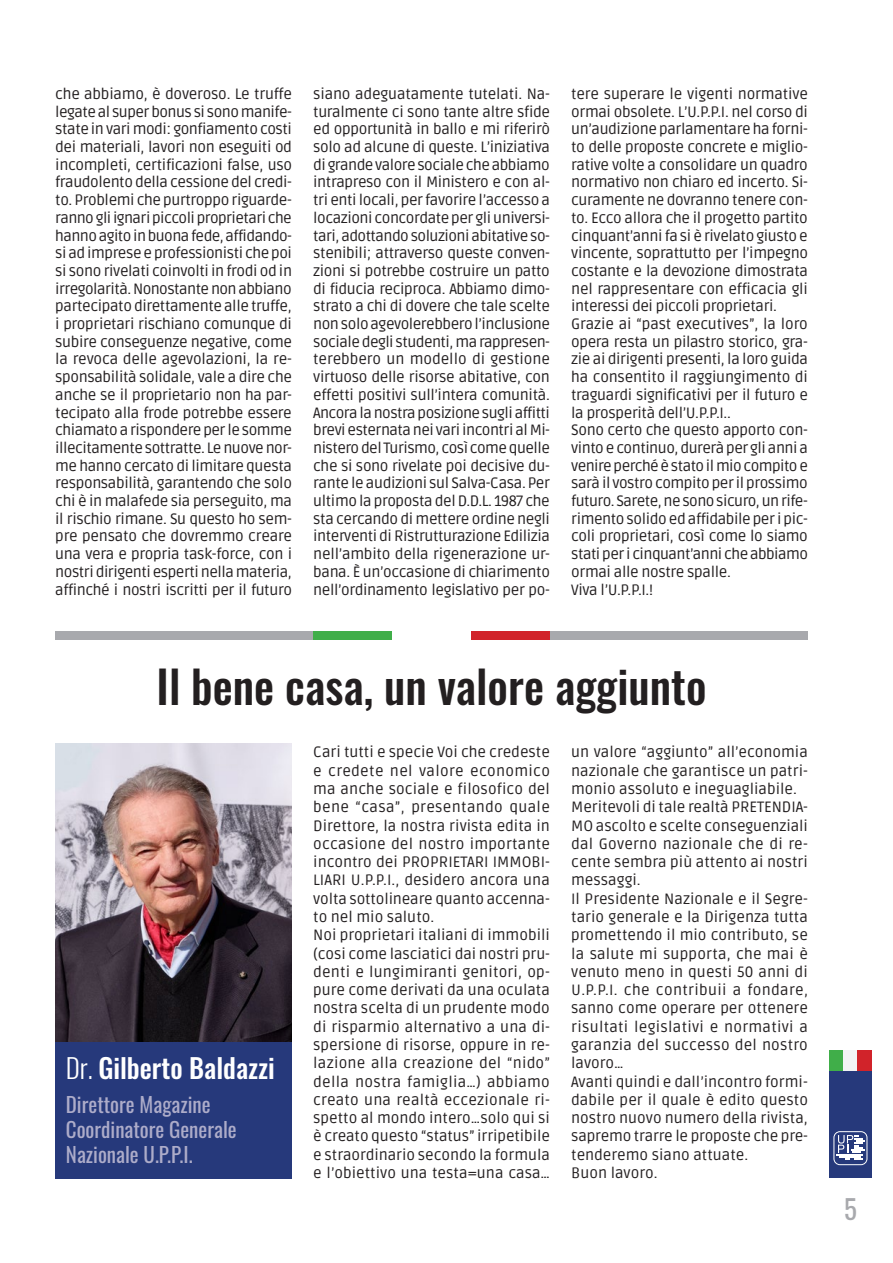
<style>
.page{position:relative;width:893px;height:1263px;background:#fff}
.page>*{position:absolute;margin:0;border:0;box-sizing:border-box;transform-origin:0 0}
.t1{font:500 45px "Oswald";color:#231f20}
.PARAGRAFO_BASE_UPPI{font:500 27px "Oswald";color:#fff}
.t2{font:27px "Oswald";color:#a8a9ad}
.PARAGRAFO_BASE_UPPI-2{font:21px/25.2px "Oswald";color:#adacc9}
.PARAGRAFO_BASE_UPPI-3{font:15px/17.7px "Ruda";letter-spacing:-.01em;color:#231f20;text-align:justify}
.s1{font-weight:300}
</style>
<div class="page">
<div style="left:829px;top:1070px;width:43px;height:108px;background:#26397b"></div>
<div style="left:829px;top:1050px;width:14px;height:20px;background:#40ae49"></div>
<div style="left:843px;top:1050px;width:14px;height:20px;background:#f2f3f4"></div>
<div style="left:857px;top:1050px;width:15px;height:20px;background:#d1232a"></div>
<svg style="left:833px;top:1131px;width:34px;height:34px"></svg>
<div style="left:55px;top:631px;width:753px;height:9px;background:#a8a9ad"></div>
<div style="left:471px;top:631px;width:79px;height:9px;background:#d1232a"></div>
<div style="left:392px;top:631px;width:79px;height:9px;background:#fff"></div>
<div style="left:314px;top:631px;width:78px;height:9px;background:#40ae49"></div>
<div style="left:55px;top:1030px;width:237px;height:149px;background:#26397b"></div>
<img style="left:55px;top:743px;width:237px;height:298px">
<p class="PARAGRAFO_BASE_UPPI-3" style="left:55px;top:84px;width:238px">che abbiamo, è doveroso. Le truffe legate al super bonus si sono manife&shy;state in vari modi: gonfiamento costi dei materiali, lavori non eseguiti od incompleti, certificazioni false, uso fraudolento della cessione del credi&shy;to. Problemi che purtroppo riguarde&shy;ranno gli ignari piccoli proprietari che hanno agito in buona fede, affidando&shy;si ad imprese e professionisti che poi si sono rivelati coinvolti in frodi od in irregolarità. Nonostante non abbiano partecipato direttamente alle truffe, i proprietari rischiano comunque di subire conseguenze negative, come la revoca delle agevolazioni, la re&shy;sponsabilità solidale, vale a dire che anche se il proprietario non ha par&shy;tecipato alla frode potrebbe essere chiamato a rispondere per le somme illecitamente sottratte. Le nuove nor&shy;me hanno cercato di limitare questa responsabilità, garantendo che solo chi è in malafede sia perseguito, ma il rischio rimane. Su questo ho sem&shy;pre pensato che dovremmo creare una vera e propria task-force, con i nostri dirigenti esperti nella materia, affinché i nostri iscritti per il futuro</p>
<p class="PARAGRAFO_BASE_UPPI-3" style="left:313px;top:84px;width:238px">siano adeguatamente tutelati. Na&shy;turalmente ci sono tante altre sfide ed opportunità in ballo e mi riferirò solo ad alcune di queste. L’iniziativa di grande valore sociale che abbiamo intrapreso con il Ministero e con al&shy;tri enti locali, per favorire l’accesso a locazioni concordate per gli universi&shy;tari, adottando soluzioni abitative so&shy;stenibili; attraverso queste conven&shy;zioni si potrebbe costruire un patto di fiducia reciproca. Abbiamo dimo&shy;strato a chi di dovere che tale scelte non solo agevolerebbero l’inclusione sociale degli studenti, ma rappresen&shy;terebbero un modello di gestione virtuoso delle risorse abitative, con effetti positivi sull’intera comunità.<br>Ancora la nostra posizione sugli affitti brevi esternata nei vari incontri al Mi&shy;nistero del Turismo, così come quelle che si sono rivelate poi decisive du&shy;rante le audizioni sul Salva-Casa. Per ultimo la proposta del D.D.L. 1987 che sta cercando di mettere ordine negli interventi di Ristrutturazione Edilizia nell’ambito della rigenerazione ur&shy;bana. È un’occasione di chiarimento nell’ordinamento legislativo per po-</p>
<p class="PARAGRAFO_BASE_UPPI-3" style="left:571px;top:84px;width:238px">tere superare le vigenti normative ormai obsolete. L’U.P.P.I. nel corso di un’audizione parlamentare ha forni&shy;to delle proposte concrete e miglio&shy;rative volte a consolidare un quadro normativo non chiaro ed incerto. Si&shy;curamente ne dovranno tenere con&shy;to. Ecco allora che il progetto partito cinquant’anni fa si è rivelato giusto e vincente, soprattutto per l’impegno costante e la devozione dimostrata nel rappresentare con efficacia gli interessi dei piccoli proprietari.</p>
<p class="PARAGRAFO_BASE_UPPI-3" style="left:571px;top:314px;width:238px">Grazie ai “past executives”, la loro opera resta un pilastro storico, gra&shy;zie ai dirigenti presenti, la loro guida ha consentito il raggiungimento di traguardi significativi per il futuro e la prosperità dell’U.P.P.I..</p>
<p class="PARAGRAFO_BASE_UPPI-3" style="left:571px;top:420px;width:238px">Sono certo che questo apporto con&shy;vinto e continuo, durerà per gli anni a venire perché è stato il mio compito e sarà il vostro compito per il prossimo futuro. Sarete, ne sono sicuro, un rife&shy;rimento solido ed affidabile per i pic&shy;coli proprietari, così come lo siamo stati per i cinquant’anni che abbiamo ormai alle nostre spalle.</p>
<p class="PARAGRAFO_BASE_UPPI-3" style="left:571px;top:580px;width:83px">Viva l’U.P.P.I.!</p>
<p class="t1" style="left:157px;top:663px;width:551px">Il bene casa, un valore aggiunto</p>
<p class="PARAGRAFO_BASE_UPPI" style="left:66px;top:1054px;width:211px"><span class="s1">Dr.</span> Gilberto Baldazzi</p>
<p class="PARAGRAFO_BASE_UPPI-2" style="left:66px;top:1090px;width:172px">Direttore Magazine<br>Coordinatore Generale<br>Nazionale U.P.P.I.</p>
<p class="PARAGRAFO_BASE_UPPI-3" style="left:313px;top:742px;width:238px;line-height:18.3px">Cari tutti e specie Voi che credeste e credete nel valore economico ma anche sociale e filosofico del bene “casa”, presentando quale Direttore, la nostra rivista edita in occasione del nostro importante incontro dei PROPRIETARI IMMOBI-LIARI U.P.P.I., desidero ancora una volta sottolineare quanto accenna&shy;to nel mio saluto.</p>
<p class="PARAGRAFO_BASE_UPPI-3" style="left:313px;top:925px;width:238px;line-height:18.3px">Noi proprietari italiani di immobili (cosi come lasciatici dai nostri pru&shy;denti e lungimiranti genitori, op&shy;pure come derivati da una oculata nostra scelta di un prudente modo di risparmio alternativo a una di&shy;spersione di risorse, oppure in re&shy;lazione alla creazione del “nido” della nostra famiglia…) abbiamo creato una realtà eccezionale ri&shy;spetto al mondo intero…solo qui si è creato questo “status” irripetibile e straordinario secondo la formula e l’obiettivo una testa=una casa…</p>
<p class="PARAGRAFO_BASE_UPPI-3" style="left:571px;top:742px;width:238px;line-height:18.3px">un valore “aggiunto” all’economia nazionale che garantisce un patri&shy;monio assoluto e ineguagliabile.</p>
<p class="PARAGRAFO_BASE_UPPI-3" style="left:571px;top:797px;width:238px;line-height:18.3px">Meritevoli di tale realtà PRETENDIA-MO ascolto e scelte conseguenziali dal Governo nazionale che di re&shy;cente sembra più attento ai nostri messaggi.</p>
<p class="PARAGRAFO_BASE_UPPI-3" style="left:571px;top:888px;width:238px;line-height:18.3px">Il Presidente Nazionale e il Segre&shy;tario generale e la Dirigenza tutta promettendo il mio contributo, se la salute mi supporta, che mai è venuto meno in questi 50 anni di U.P.P.I. che contribuii a fondare, sanno come operare per ottenere risultati legislativi e normativi a garanzia del successo del nostro lavoro…</p>
<p class="PARAGRAFO_BASE_UPPI-3" style="left:571px;top:1071px;width:238px;line-height:18.3px">Avanti quindi e dall’incontro formi&shy;dabile per il quale è edito questo nostro nuovo numero della rivista, sapremo trarre le proposte che pre&shy;tenderemo siano attuate.</p>
<p class="PARAGRAFO_BASE_UPPI-3" style="left:571px;top:1163px;width:88px">Buon lavoro.</p>
<h2 class="t2" style="left:844px;top:1185px;width:14px">5</h2>
</div>
